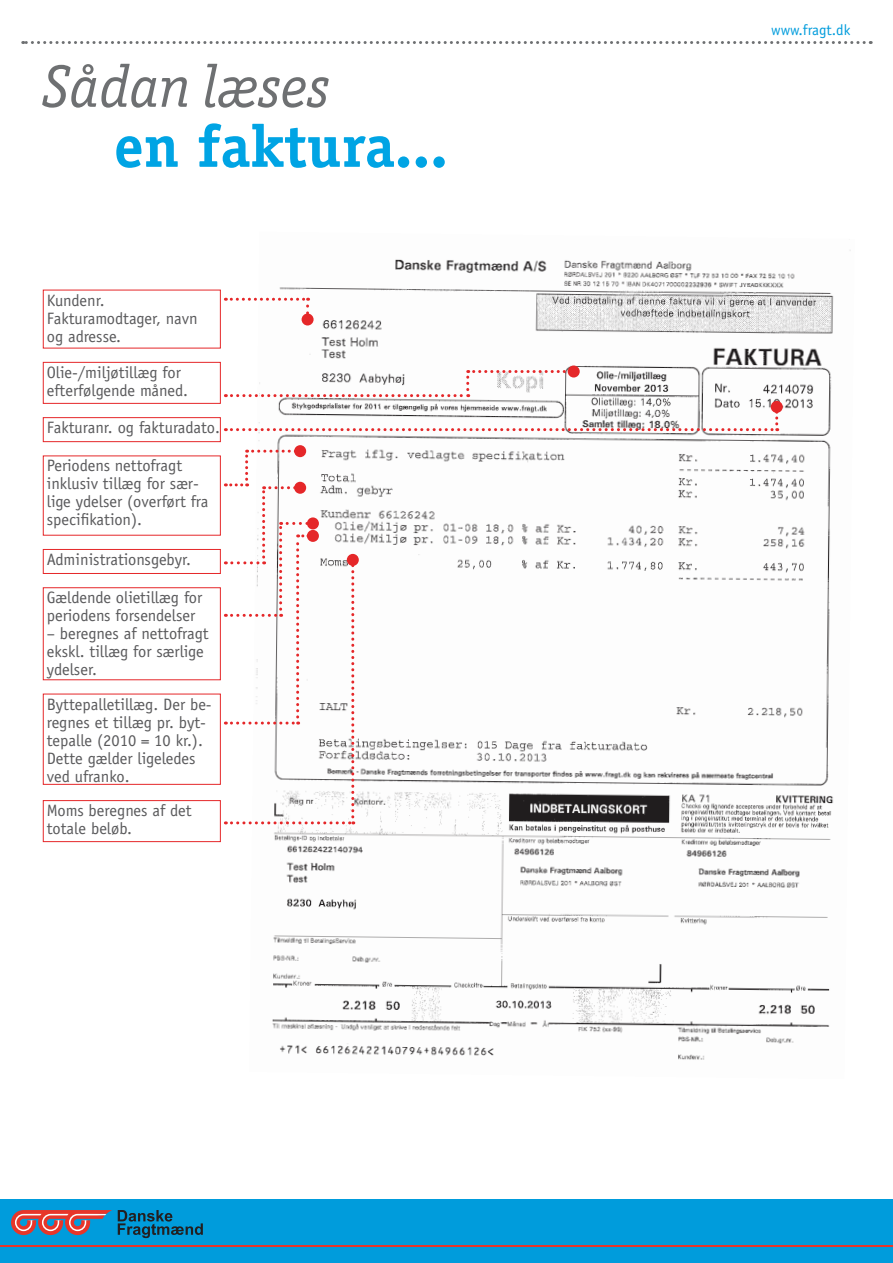
<style>
.page{position:relative;width:893px;height:1263px;background:#fff}
.page>*{position:absolute;margin:0;border:0;box-sizing:border-box;transform-origin:0 0}
.t1{font:700 60px "Officina Serif Std";color:#00a4e4}
.t2{font:italic 60px "Officina Ser ITC";color:#6e7072}
.t3{font:16.5px/18px "Officina Sans Std";color:#5a5a5c}
.t4{font:15px "Officina Sans Std";color:#009cdc}
</style>
<div class="page">
<div style="left:43px;top:694px;width:178px;height:91px;border:1px solid #e52729"></div>
<div style="left:43px;top:417px;width:178px;height:25px;border:1px solid #e52729"></div>
<img style="left:249px;top:250px;width:602px;height:810px">
<div style="left:43px;top:362px;width:178px;height:42px;border:1px solid #e52729"></div>
<div style="left:43px;top:455px;width:178px;height:81px;border:1px solid #e52729"></div>
<div style="left:43px;top:549px;width:178px;height:25px;border:1px solid #e52729"></div>
<div style="left:43px;top:587px;width:178px;height:93px;border:1px solid #e52729"></div>
<div style="left:43px;top:800px;width:178px;height:42px;border:1px solid #e52729"></div>
<svg style="left:225px;top:298px;width:84px;height:23px"></svg>
<div style="left:302px;top:313px;width:12px;height:12px;background:#e52729;border-radius:50%"></div>
<svg style="left:225px;top:370px;width:350px;height:27px"></svg>
<div style="left:568px;top:365px;width:12px;height:12px;background:#e52729;border-radius:50%"></div>
<svg style="left:225px;top:405px;width:553px;height:26px"></svg>
<div style="left:771px;top:401px;width:12px;height:12px;background:#e52729;border-radius:50%"></div>
<div style="left:294px;top:445px;width:12px;height:12px;background:#e52729;border-radius:50%"></div>
<svg style="left:225px;top:450px;width:129px;height:374px"></svg>
<div style="left:347px;top:554px;width:12px;height:12px;background:#e52729;border-radius:50%"></div>
<div style="left:0;top:1199px;width:893px;height:64px;background:#009cdc"></div>
<svg style="left:11px;top:1210px;width:101px;height:25px"></svg>
<svg style="left:118px;top:1210px;width:85px;height:28px"></svg>
<hr style="left:0;top:1245px;width:893px;height:1px;background:#e7362a">
<svg style="left:23px;top:41px;width:841px;height:3px"></svg>
<p class="t2" style="left:43px;top:53px;width:288px">Sådan læses</p>
<p class="t1" style="left:114px;top:109px;width:336px">en faktura...</p>
<p class="t3" style="left:47px;top:291px;width:59px">Kundenr.</p>
<p class="t3" style="left:47px;top:309px;width:153px">Fakturamodtager, navn og adresse.</p>
<p class="t3" style="left:47px;top:363px;width:143px">Olie-/miljøtillæg for efterfølgende måned.</p>
<p class="t3" style="left:47px;top:418px;width:175px">Fakturanr. og fakturadato.</p>
<p class="t3" style="left:47px;top:457px;width:163px">Periodens nettofragt inklusiv tillæg for sær&shy;lige ydelser (overført fra specifikation).</p>
<p class="t3" style="left:47px;top:550px;width:146px">Administrationsgebyr.</p>
<p class="t3" style="left:47px;top:589px;width:157px">Gældende olietillæg for periodens forsendelser</p>
<p class="t3" style="left:47px;top:625px;width:164px">– beregnes af nettofragt ekskl. tillæg for særlige ydelser.</p>
<p class="t3" style="left:47px;top:695px;width:166px">Byttepalletillæg. Der be&shy;regnes et tillæg pr. byt&shy;tepalle (2010 = 10 kr.).<br>Dette gælder ligeledes ved ufranko.</p>
<p class="t3" style="left:47px;top:801px;width:146px">Moms beregnes af det totale beløb.</p>
<p class="t4" style="left:771px;top:21px;width:81px">www.fragt.dk</p>
</div>
